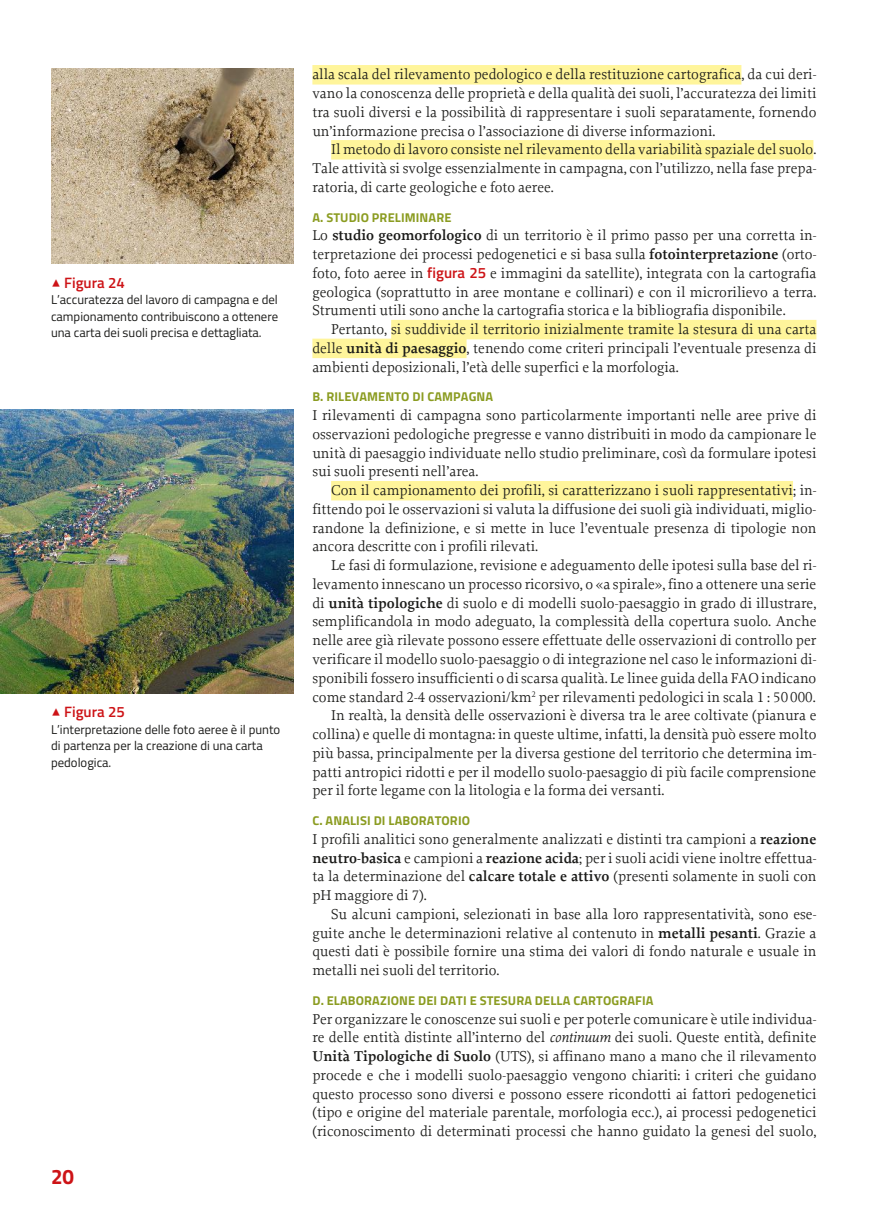
<style>
.page{position:relative;width:893px;height:1212px;background:#fff}
.page>*{position:absolute;margin:0;border:0;box-sizing:border-box;transform-origin:0 0}
.t1{font:700 21px "Titillium";color:#cd1316}
.t2{font:15px/18.8px "Proforma";color:#1a1a18;text-align:justify}
.t3{font:600 15px "Titillium";color:#cd1316}
.t4{font:12.75px/16.5px "Titillium";color:#1a1a18;text-align:justify}
.t5{font:700 12.75px "Titillium";letter-spacing:.01em;color:#8b9c21}
.s1{font-weight:600}
.s2{font-family:"Titillium";font-weight:600;color:#cd1316}
.s3{font-style:italic}
</style>
<div class="page">
<img style="left:0;top:409px;width:294px;height:284px">
<img style="left:51px;top:68px;width:243px;height:196px">
<div style="left:312px;top:65px;width:429px;height:20px;background:#fff59b"></div>
<div style="left:331px;top:140px;width:482px;height:20px;background:#fff59b"></div>
<div style="left:391px;top:320px;width:425px;height:19px;background:#fff59b"></div>
<div style="left:312px;top:339px;width:155px;height:19px;background:#fff59b"></div>
<div style="left:331px;top:481px;width:462px;height:19px;background:#fff59b"></div>
<p class="t3" style="left:64px;top:277px;width:62px">Figura 24</p>
<p class="t4" style="left:51px;top:293px;width:229px">L’accuratezza del lavoro di campagna e del campionamento contribuiscono a ottenere una carta dei suoli precisa e dettagliata.</p>
<p class="t3" style="left:64px;top:707px;width:62px">Figura 25</p>
<p class="t4" style="left:51px;top:722px;width:231px;text-align:left">L’interpretazione delle foto aeree è il punto di partenza per la creazione di una carta pedologica.</p>
<h1 class="t1" style="left:51px;top:1169px;width:25px">20</h1>
<p class="t2" style="left:312px;top:66px;width:506px">alla scala del rilevamento pedologico e della restituzione cartografica, da cui deri&shy;vano la conoscenza delle proprietà e della qualità dei suoli, l’accuratezza dei limiti tra suoli diversi e la possibilità di rappresentare i suoli separatamente, fornendo un’informazione precisa o l’associazione di diverse informazioni.</p>
<p class="t2" style="left:312px;top:141px;width:505px;text-indent:19px">Il metodo di lavoro consiste nel rilevamento della variabilità spaziale del suolo.<br>Tale attività si svolge essenzialmente in campagna, con l’utilizzo, nella fase prepa&shy;ratoria, di carte geologiche e foto aeree.</p>
<p class="t5" style="left:312px;top:213px;width:141px">A. STUDIO PRELIMINARE</p>
<p class="t2" style="left:312px;top:227px;width:506px">Lo <span class="s1">studio geomorfologico</span> di un territorio è il primo passo per una corretta in&shy;terpretazione dei processi pedogenetici e si basa sulla <span class="s1">fotointerpretazione</span> (orto&shy;foto, foto aeree in <span class="s2">figura 25</span> e immagini da satellite), integrata con la cartografia geologica (soprattutto in aree montane e collinari) e con il microrilievo a terra.<br>Strumenti utili sono anche la cartografia storica e la bibliografia disponibile.</p>
<p class="t2" style="left:312px;top:321px;width:506px;text-indent:19px">Pertanto, si suddivide il territorio inizialmente tramite la stesura di una carta delle <span class="s1">unità di paesaggio</span>, tenendo come criteri principali l’eventuale presenza di ambienti deposizionali, l’età delle superfici e la morfologia.</p>
<p class="t5" style="left:312px;top:393px;width:182px">B. RILEVAMENTO DI CAMPAGNA</p>
<p class="t2" style="left:312px;top:407px;width:506px">I rilevamenti di campagna sono particolarmente importanti nelle aree prive di osservazioni pedologiche pregresse e vanno distribuiti in modo da campionare le unità di paesaggio individuate nello studio preliminare, così da formulare ipotesi sui suoli presenti nell’area.</p>
<p class="t2" style="left:312px;top:482px;width:506px;text-indent:19px">Con il campionamento dei profili, si caratterizzano i suoli rappresentativi; in&shy;fittendo poi le osservazioni si valuta la diffusione dei suoli già individuati, miglio&shy;randone la definizione, e si mette in luce l’eventuale presenza di tipologie non ancora descritte con i profili rilevati.</p>
<p class="t2" style="left:331px;top:557px;width:487px">Le fasi di formulazione, revisione e adeguamento delle ipotesi sulla base del ri-</p>
<p class="t2" style="left:312px;top:576px;width:505px">levamento innescano un processo ricorsivo, o «a spirale», fino a ottenere una serie</p>
<p class="t2" style="left:312px;top:595px;width:505px">di <span class="s1">unità tipologiche</span> di suolo e di modelli suolo-paesaggio in grado di illustrare,</p>
<p class="t2" style="left:312px;top:613px;width:506px">semplificandola in modo adeguato, la complessità della copertura suolo. Anche</p>
<p class="t2" style="left:312px;top:632px;width:505px">nelle aree già rilevate possono essere effettuate delle osservazioni di controllo per</p>
<p class="t2" style="left:312px;top:651px;width:505px">verificare il modello suolo-paesaggio o di integrazione nel caso le informazioni di-</p>
<p class="t2" style="left:312px;top:670px;width:505px">sponibili fossero insufficienti o di scarsa qualità. Le linee guida della FAO indicano</p>
<p class="t2" style="left:312px;top:688px;width:505px">come standard 2-4 osservazioni/km<sup>2</sup> per rilevamenti pedologici in scala 1 : 50 000.</p>
<p class="t2" style="left:331px;top:707px;width:487px">In realtà, la densità delle osservazioni è diversa tra le aree coltivate (pianura e</p>
<p class="t2" style="left:312px;top:726px;width:506px">collina) e quelle di montagna: in queste ultime, infatti, la densità può essere molto</p>
<p class="t2" style="left:312px;top:745px;width:506px">più bassa, principalmente per la diversa gestione del territorio che determina im-</p>
<p class="t2" style="left:312px;top:763px;width:505px">patti antropici ridotti e per il modello suolo-paesaggio di più facile comprensione</p>
<p class="t2" style="left:312px;top:782px;width:354px">per il forte legame con la litologia e la forma dei versanti.</p>
<p class="t5" style="left:312px;top:816px;width:159px">C. ANALISI DI LABORATORIO</p>
<p class="t2" style="left:312px;top:831px;width:506px">I profili analitici sono generalmente analizzati e distinti tra campioni a <span class="s1">reazione neutro-basica</span> e campioni a <span class="s1">reazione acida</span>; per i suoli acidi viene inoltre effettua&shy;ta la determinazione del <span class="s1">calcare totale e attivo</span> (presenti solamente in suoli con pH maggiore di 7).</p>
<p class="t2" style="left:312px;top:906px;width:506px;text-indent:19px">Su alcuni campioni, selezionati in base alla loro rappresentatività, sono ese&shy;guite anche le determinazioni relative al contenuto in <span class="s1">metalli pesanti</span>. Grazie a questi dati è possibile fornire una stima dei valori di fondo naturale e usuale in metalli nei suoli del territorio.</p>
<p class="t5" style="left:312px;top:996px;width:343px">D. ELABORAZIONE DEI DATI E STESURA DELLA CARTOGRAFIA</p>
<p class="t2" style="left:312px;top:1011px;width:506px">Per organizzare le conoscenze sui suoli e per poterle comunicare è utile individua&shy;re delle entità distinte all’interno del <span class="s3">continuum</span> dei suoli. Queste entità, definite <span class="s1">Unità Tipologiche di Suolo</span> (UTS), si affinano mano a mano che il rilevamento procede e che i modelli suolo-paesaggio vengono chiariti: i criteri che guidano questo processo sono diversi e possono essere ricondotti ai fattori pedogenetici (tipo e origine del materiale parentale, morfologia ecc.), ai processi pedogenetici (riconoscimento di determinati processi che hanno guidato la genesi del suolo,</p>
</div>
